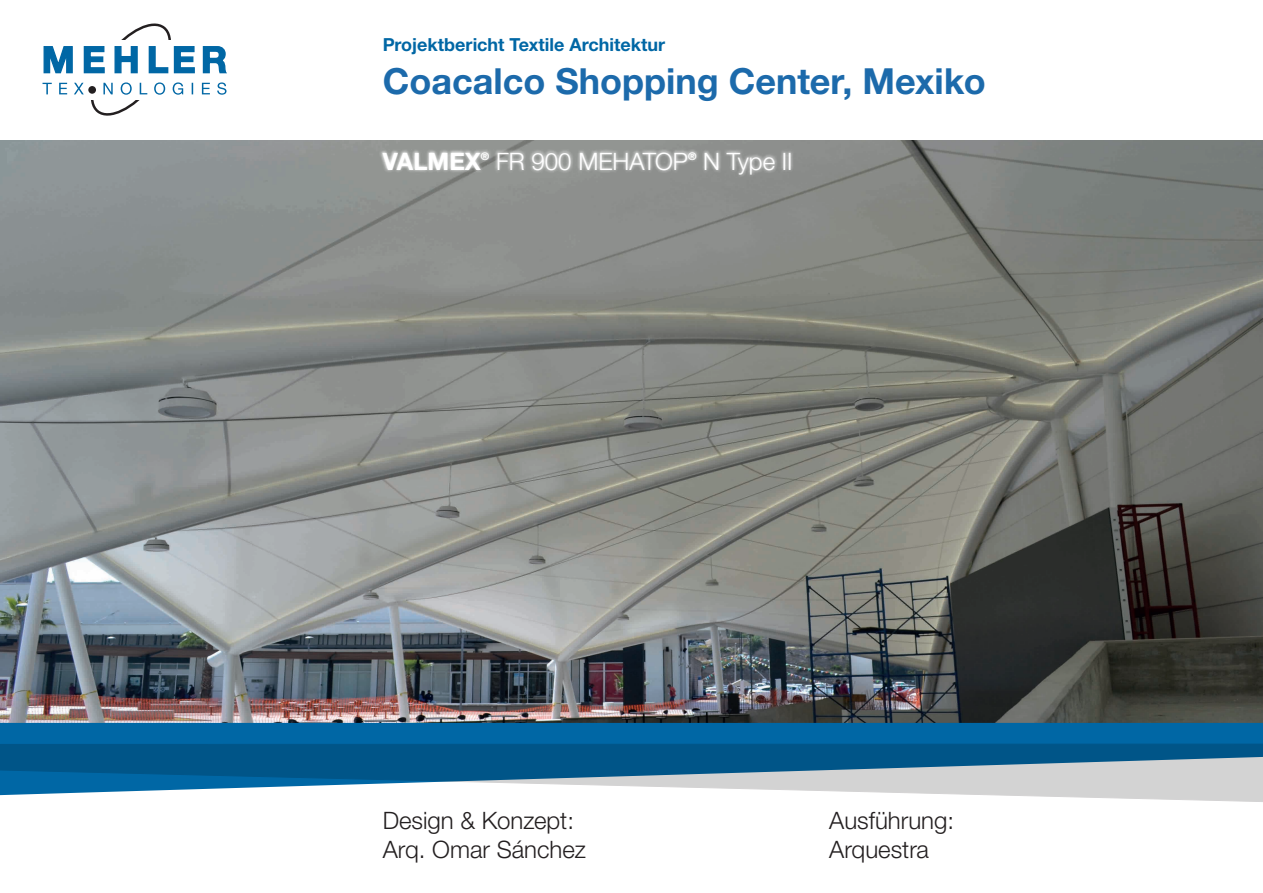
<style>
.page{position:relative;width:1263px;height:893px;background:#fff}
.page>*{position:absolute;margin:0;border:0;box-sizing:border-box;transform-origin:0 0}
.t1{font:700 36px "Helvetica Neue LTW1 G";color:#1c6aab}
.t2{font:300 24px/28.8px "Helvetica Neue LTW1 G";color:#231f20}
.t3{font:300 24px "Helvetica Neue LTW1 G";color:#fff}
.t4{font:700 24px "Helvetica Neue LTW1 G";color:#fff}
.t5{font:700 18px "Helvetica Neue LTW1 G";color:#0067a5}
.t6{font:700 10.5px "Helvetica Neue LTW1 G";color:#fff}
</style>
<div class="page">
<img style="left:0;top:140px;width:1263px;height:583px">
<div style="left:0;top:723px;width:1263px;height:21px;background:#0067a5"></div>
<svg style="left:0;top:744px;width:1263px;height:58px"></svg>
<svg style="left:379px;top:149px;width:414px;height:29px"></svg>
<svg style="left:91px;top:101px;width:48px;height:15px"></svg>
<svg style="left:43px;top:82px;width:183px;height:13px"></svg>
<svg style="left:43px;top:23px;width:184px;height:51px"></svg>
<p class="t5" style="left:383px;top:34px;width:284px">Projektbericht Textile Architektur</p>
<h1 class="t1" style="left:383px;top:59px;width:605px">Coacalco Shopping Center, Mexiko</h1>
<p class="t4" style="left:383px;top:147px;width:100px">VALMEX</p>
<p class="t6" style="left:481px;top:149px;width:10px">®</p>
<p class="t3" style="left:496px;top:147px;width:194px">FR 900 MEHATOP</p>
<p class="t6" style="left:688px;top:149px;width:10px">®</p>
<p class="t3" style="left:703px;top:147px;width:91px">N Type II</p>
<p class="t2" style="left:383px;top:806px;width:205px">Design &amp; Konzept:<br>Arq. Omar Sánchez</p>
<p class="t2" style="left:829px;top:806px;width:126px">Ausführung:<br>Arquestra</p>
</div>
